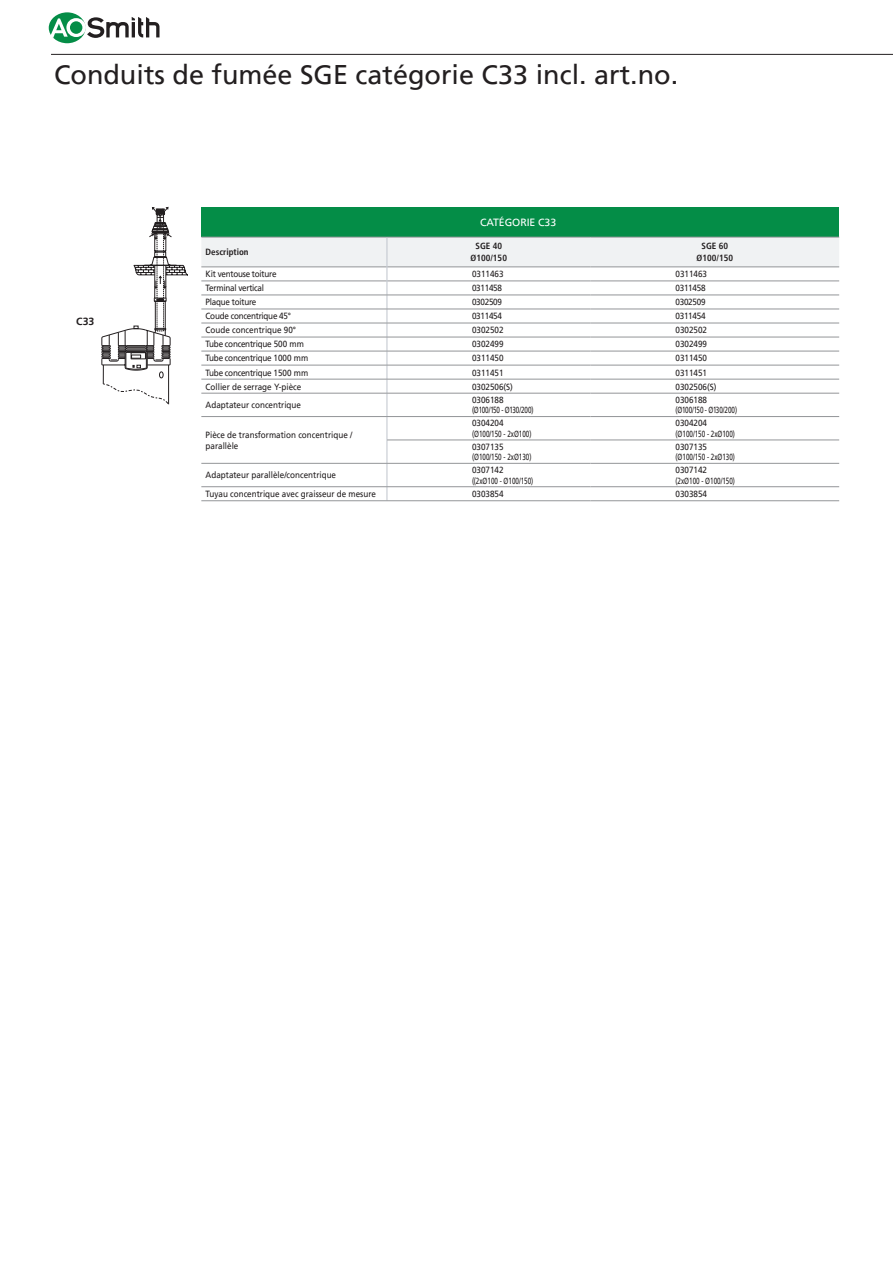
<style>
.page{position:relative;width:893px;height:1263px;background:#fff}
.page>*{position:absolute;margin:0;border:0;box-sizing:border-box;transform-origin:0 0}
.t1{font:27px "Frutiger LT";color:#231f20}
.t2{font:10.5px "Frutiger LT";letter-spacing:-.005em;color:#fff}
.t3{font:700 10.5px "Frutiger LT";color:#231f20}
.t4{font:9px/10.5px "Frutiger LT";color:#231f20;scale:.9 1}
.t5{font:9px "Frutiger LT";letter-spacing:-.03em;color:#231f20;scale:.9 1}
.t6{font:700 condensed 9px/12px "Frutiger LT";color:#231f20;text-align:center}
</style>
<div class="page">
<div style="left:49px;top:12px;width:37px;height:31px;background:#048d47;border-radius:50%"></div>
<svg style="left:50px;top:17px;width:110px;height:21px"></svg>
<hr style="left:51px;top:54px;width:842px;height:1px;background:#231f20">
<div style="left:201px;top:207px;width:638px;height:30px;background:#048d47"></div>
<svg style="left:201px;top:237px;width:638px;height:263px"></svg>
<hr style="left:201px;top:295px;width:186px;height:1px;background:#939598">
<hr style="left:387px;top:295px;width:203px;height:1px;background:#939598">
<hr style="left:590px;top:295px;width:249px;height:1px;background:#939598">
<hr style="left:201px;top:309px;width:186px;height:1px;background:#939598">
<hr style="left:387px;top:309px;width:203px;height:1px;background:#939598">
<hr style="left:590px;top:309px;width:249px;height:1px;background:#939598">
<hr style="left:201px;top:323px;width:186px;height:1px;background:#939598">
<hr style="left:387px;top:323px;width:203px;height:1px;background:#939598">
<hr style="left:590px;top:323px;width:249px;height:1px;background:#939598">
<hr style="left:201px;top:337px;width:186px;height:1px;background:#939598">
<hr style="left:387px;top:337px;width:203px;height:1px;background:#939598">
<hr style="left:590px;top:337px;width:249px;height:1px;background:#939598">
<hr style="left:201px;top:351px;width:186px;height:1px;background:#939598">
<hr style="left:387px;top:351px;width:203px;height:1px;background:#939598">
<hr style="left:590px;top:351px;width:249px;height:1px;background:#939598">
<hr style="left:201px;top:365px;width:186px;height:1px;background:#939598">
<hr style="left:387px;top:365px;width:203px;height:1px;background:#939598">
<hr style="left:590px;top:365px;width:249px;height:1px;background:#939598">
<hr style="left:201px;top:379px;width:186px;height:1px;background:#939598">
<hr style="left:387px;top:379px;width:203px;height:1px;background:#939598">
<hr style="left:590px;top:379px;width:249px;height:1px;background:#939598">
<hr style="left:201px;top:393px;width:186px;height:1px;background:#939598">
<hr style="left:387px;top:393px;width:203px;height:1px;background:#939598">
<hr style="left:590px;top:393px;width:249px;height:1px;background:#939598">
<hr style="left:201px;top:416px;width:186px;height:1px;background:#939598">
<hr style="left:387px;top:416px;width:203px;height:1px;background:#939598">
<hr style="left:590px;top:416px;width:249px;height:1px;background:#939598">
<hr style="left:387px;top:440px;width:203px;height:1px;background:#939598">
<hr style="left:590px;top:440px;width:249px;height:1px;background:#939598">
<hr style="left:201px;top:463px;width:186px;height:1px;background:#939598">
<hr style="left:387px;top:463px;width:203px;height:1px;background:#939598">
<hr style="left:590px;top:463px;width:249px;height:1px;background:#939598">
<hr style="left:201px;top:486px;width:186px;height:1px;background:#939598">
<hr style="left:387px;top:486px;width:203px;height:1px;background:#939598">
<hr style="left:590px;top:486px;width:249px;height:1px;background:#939598">
<hr style="left:201px;top:500px;width:186px;height:1px;background:#939598">
<hr style="left:387px;top:500px;width:203px;height:1px;background:#939598">
<hr style="left:590px;top:500px;width:249px;height:1px;background:#939598">
<svg style="left:102px;top:207px;width:86px;height:197px"></svg>
<h1 class="t1" style="left:54px;top:59px;width:626px">Conduits de fumée SGE catégorie C33 incl. art.no.</h1>
<p class="t3" style="left:76px;top:315px;width:20px">C33</p>
<p class="t2" style="left:480px;top:216px;width:78px">CATÉGORIE C33</p>
<p class="t6" style="left:206px;top:246px;width:45px">Description</p>
<p class="t6" style="left:471px;top:240px;width:38px">SGE 40<br>Ø100/150</p>
<p class="t6" style="left:697px;top:240px;width:38px">SGE 60<br>Ø100/150</p>
<p class="t5" style="left:206px;top:269px;width:80px">Kit ventouse toiture</p>
<p class="t4" style="left:472px;top:269px;width:37px">0311463</p>
<p class="t4" style="left:675px;top:269px;width:37px">0311463</p>
<p class="t5" style="left:206px;top:283px;width:67px">Terminal vertical</p>
<p class="t5" style="left:472px;top:283px;width:35px">0311458</p>
<p class="t5" style="left:675px;top:283px;width:35px">0311458</p>
<p class="t5" style="left:206px;top:297px;width:58px">Plaque toiture</p>
<p class="t5" style="left:472px;top:297px;width:35px">0302509</p>
<p class="t5" style="left:675px;top:297px;width:35px">0302509</p>
<p class="t5" style="left:206px;top:311px;width:96px">Coude concentrique 45°</p>
<p class="t5" style="left:472px;top:311px;width:35px">0311454</p>
<p class="t5" style="left:675px;top:311px;width:35px">0311454</p>
<p class="t4" style="left:206px;top:325px;width:102px">Coude concentrique 90°</p>
<p class="t4" style="left:472px;top:325px;width:37px">0302502</p>
<p class="t4" style="left:675px;top:325px;width:37px">0302502</p>
<p class="t5" style="left:206px;top:339px;width:111px">Tube concentrique 500 mm</p>
<p class="t4" style="left:472px;top:339px;width:37px">0302499</p>
<p class="t4" style="left:675px;top:339px;width:37px">0302499</p>
<p class="t5" style="left:206px;top:353px;width:116px">Tube concentrique 1000 mm</p>
<p class="t4" style="left:472px;top:353px;width:37px">0311450</p>
<p class="t4" style="left:675px;top:353px;width:37px">0311450</p>
<p class="t5" style="left:206px;top:367px;width:116px">Tube concentrique 1500 mm</p>
<p class="t4" style="left:472px;top:367px;width:37px">0311451</p>
<p class="t4" style="left:675px;top:367px;width:37px">0311451</p>
<p class="t4" style="left:206px;top:381px;width:108px">Collier de serrage Y-pièce</p>
<p class="t4" style="left:472px;top:381px;width:47px">0302506(S)</p>
<p class="t4" style="left:675px;top:381px;width:47px">0302506(S)</p>
<p class="t4" style="left:206px;top:400px;width:108px">Adaptateur concentrique</p>
<p class="t4" style="left:472px;top:395px;width:70px">0306188 (Ø100/150 - Ø130/200)</p>
<p class="t4" style="left:675px;top:395px;width:70px">0306188 (Ø100/150 - Ø130/200)</p>
<p class="t4" style="left:206px;top:430px;width:165px">Pièce de transformation concentrique / parallèle</p>
<p class="t4" style="left:472px;top:418px;width:68px">0304204 (Ø100/150 - 2xØ100)</p>
<p class="t4" style="left:675px;top:418px;width:68px">0304204 (Ø100/150 - 2xØ100)</p>
<p class="t4" style="left:472px;top:441px;width:68px">0307135 (Ø100/150 - 2xØ130)</p>
<p class="t4" style="left:675px;top:441px;width:68px">0307135 (Ø100/150 - 2xØ130)</p>
<p class="t4" style="left:206px;top:470px;width:147px">Adaptateur parallèle/concentrique</p>
<p class="t4" style="left:472px;top:465px;width:70px">0307142<br>((2xØ100 - Ø100/150)</p>
<p class="t4" style="left:675px;top:465px;width:68px">0307142<br>(2xØ100 - Ø100/150)</p>
<p class="t4" style="left:206px;top:489px;width:191px">Tuyau concentrique avec graisseur de mesure</p>
<p class="t4" style="left:472px;top:489px;width:37px">0303854</p>
<p class="t4" style="left:675px;top:489px;width:37px">0303854</p>
</div>
